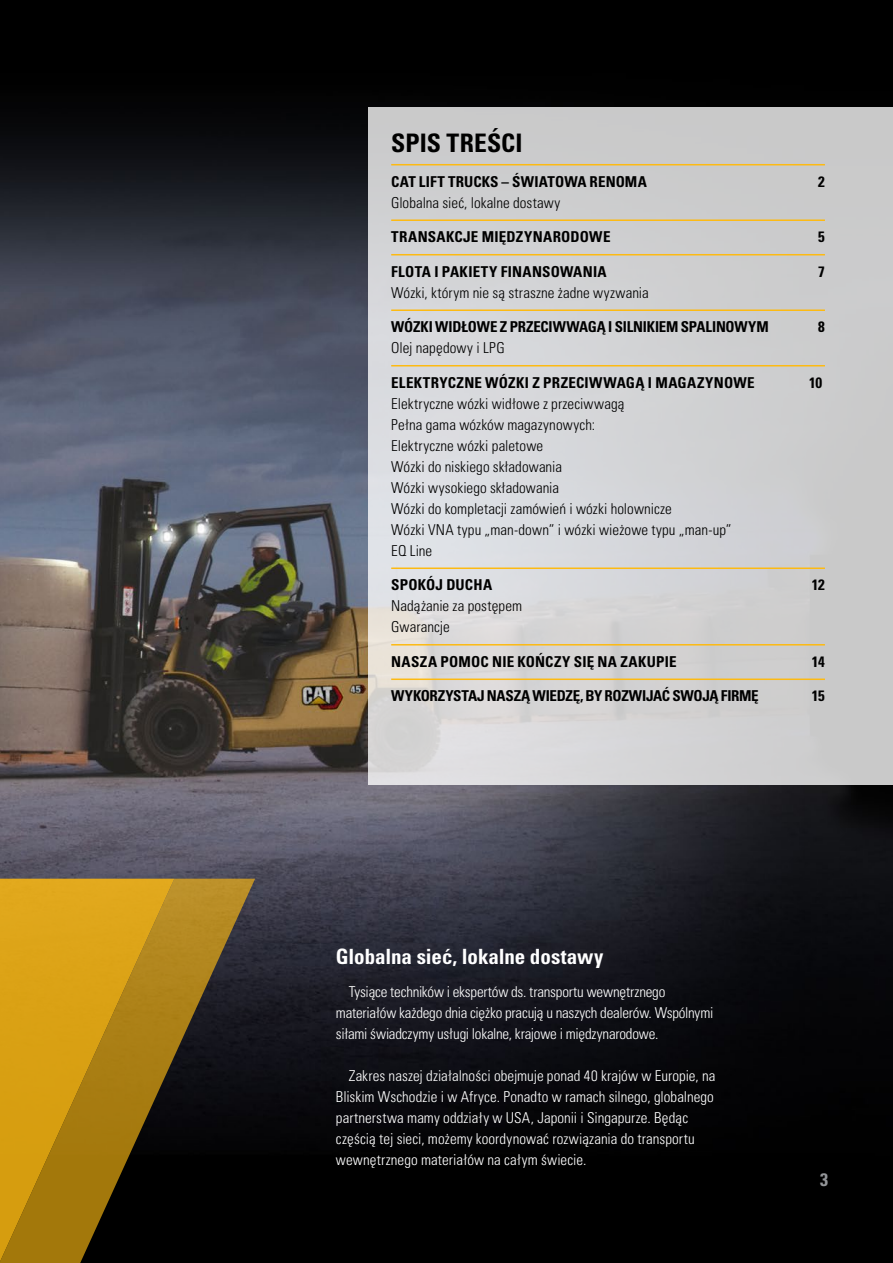
<style>
.page{position:relative;width:893px;height:1263px;background:#fff}
.page>*{position:absolute;margin:0;border:0;box-sizing:border-box;transform-origin:0 0}
.t1{font:25.5px "Univers LTCYR 67 Bold Cond";letter-spacing:.005em;color:#000}
.t2{font:21px "Univers LTCYR 67 Bold Cond";letter-spacing:-.005em;color:#fff}
.t3{font:18px "Univers LTCYR 67 Bold Cond";color:#939598}
.t4{font:15px/21px "Univers LTCYR 47 Light Cond";color:#fff}
.t5{font:15px/21px "Univers LTCYR 47 Light Cond";letter-spacing:.01em;color:#000}
.t6{font:15px "Univers LTCYR 67 Bold Cond";letter-spacing:.01em;color:#000}
.t7{font:15px "Univers LTCYR 67 Bold Cond";letter-spacing:-.01em;color:#000}
.t8{font:15px "Univers LTCYR 67 Bold Cond";letter-spacing:-.02em;color:#000}
</style>
<div class="page">
<img style="left:0;top:0;width:893px;height:1263px">
<svg style="left:369px;top:107px;width:524px;height:677px;background:#d1d1d2"></svg>
<svg style="left:0;top:879px;width:255px;height:384px;background:#846312"></svg>
<hr style="left:391px;top:164px;width:434px;height:1px;background:#fdba12">
<hr style="left:391px;top:219px;width:434px;height:2px;background:#fdba12">
<hr style="left:391px;top:254px;width:434px;height:1px;background:#fdba12">
<hr style="left:391px;top:309px;width:434px;height:2px;background:#fdba12">
<hr style="left:391px;top:365px;width:434px;height:1px;background:#fdba12">
<hr style="left:391px;top:567px;width:434px;height:2px;background:#fdba12">
<hr style="left:391px;top:644px;width:434px;height:1px;background:#fdba12">
<hr style="left:391px;top:678px;width:434px;height:2px;background:#fdba12">
<h1 class="t1" style="left:391px;top:128px;width:133px">SPIS TREŚCI</h1>
<p class="t6" style="left:391px;top:172px;width:257px">CAT LIFT TRUCKS – ŚWIATOWA RENOMA</p>
<p class="t6" style="left:818px;top:172px;width:8px">2</p>
<p class="t5" style="left:391px;top:191px;width:171px">Globalna sieć, lokalne dostawy</p>
<p class="t6" style="left:391px;top:228px;width:221px">TRANSAKCJE MIĘDZYNARODOWE</p>
<p class="t6" style="left:818px;top:228px;width:8px">5</p>
<p class="t6" style="left:391px;top:262px;width:217px">FLOTA I PAKIETY FINANSOWANIA</p>
<p class="t6" style="left:818px;top:262px;width:8px">7</p>
<p class="t5" style="left:391px;top:281px;width:259px">Wózki, którym nie są straszne żadne wyzwania</p>
<p class="t7" style="left:391px;top:318px;width:379px">WÓZKI WIDŁOWE Z PRZECIWWAGĄ I SILNIKIEM SPALINOWYM</p>
<p class="t6" style="left:818px;top:318px;width:8px">8</p>
<p class="t5" style="left:391px;top:337px;width:115px">Olej napędowy i LPG</p>
<p class="t6" style="left:391px;top:373px;width:365px">ELEKTRYCZNE WÓZKI Z PRZECIWWAGĄ I MAGAZYNOWE</p>
<p class="t6" style="left:809px;top:373px;width:15px">10</p>
<p class="t5" style="left:391px;top:392px;width:342px">Elektryczne wózki widłowe z przeciwwagą<br>Pełna gama wózków magazynowych:<br>Elektryczne wózki paletowe<br>Wózki do niskiego składowania<br>Wózki wysokiego składowania<br>Wózki do kompletacji zamówień i wózki holownicze<br>Wózki VNA typu „man-down” i wózki wieżowe typu „man-up” EQ Line</p>
<p class="t6" style="left:391px;top:576px;width:102px">SPOKÓJ DUCHA</p>
<p class="t6" style="left:812px;top:576px;width:15px">12</p>
<p class="t5" style="left:391px;top:595px;width:132px">Nadążanie za postępem<br>Gwarancje</p>
<p class="t6" style="left:391px;top:652px;width:287px">NASZA POMOC NIE KOŃCZY SIĘ NA ZAKUPIE</p>
<p class="t6" style="left:812px;top:652px;width:15px">14</p>
<p class="t8" style="left:391px;top:687px;width:369px">WYKORZYSTAJ NASZĄ WIEDZĘ, BY ROZWIJAĆ SWOJĄ FIRMĘ</p>
<p class="t6" style="left:812px;top:687px;width:15px">15</p>
<h2 class="t2" style="left:336px;top:944px;width:269px">Globalna sieć, lokalne dostawy</h2>
<p class="t4" style="left:336px;top:981px;width:379px;text-indent:13px">Tysiące techników i ekspertów ds. transportu wewnętrznego materiałów każdego dnia ciężko pracują u naszych dealerów. Wspólnymi siłami świadczymy usługi lokalne, krajowe i międzynarodowe.</p>
<p class="t4" style="left:336px;top:1065px;width:381px;text-indent:13px">Zakres naszej działalności obejmuje ponad 40 krajów w Europie, na Bliskim Wschodzie i w Afryce. Ponadto w ramach silnego, globalnego partnerstwa mamy oddziały w USA, Japonii i Singapurze. Będąc częścią tej sieci, możemy koordynować rozwiązania do transportu wewnętrznego materiałów na całym świecie.</p>
<p class="t3" style="left:820px;top:1168px;width:9px">3</p>
</div>
